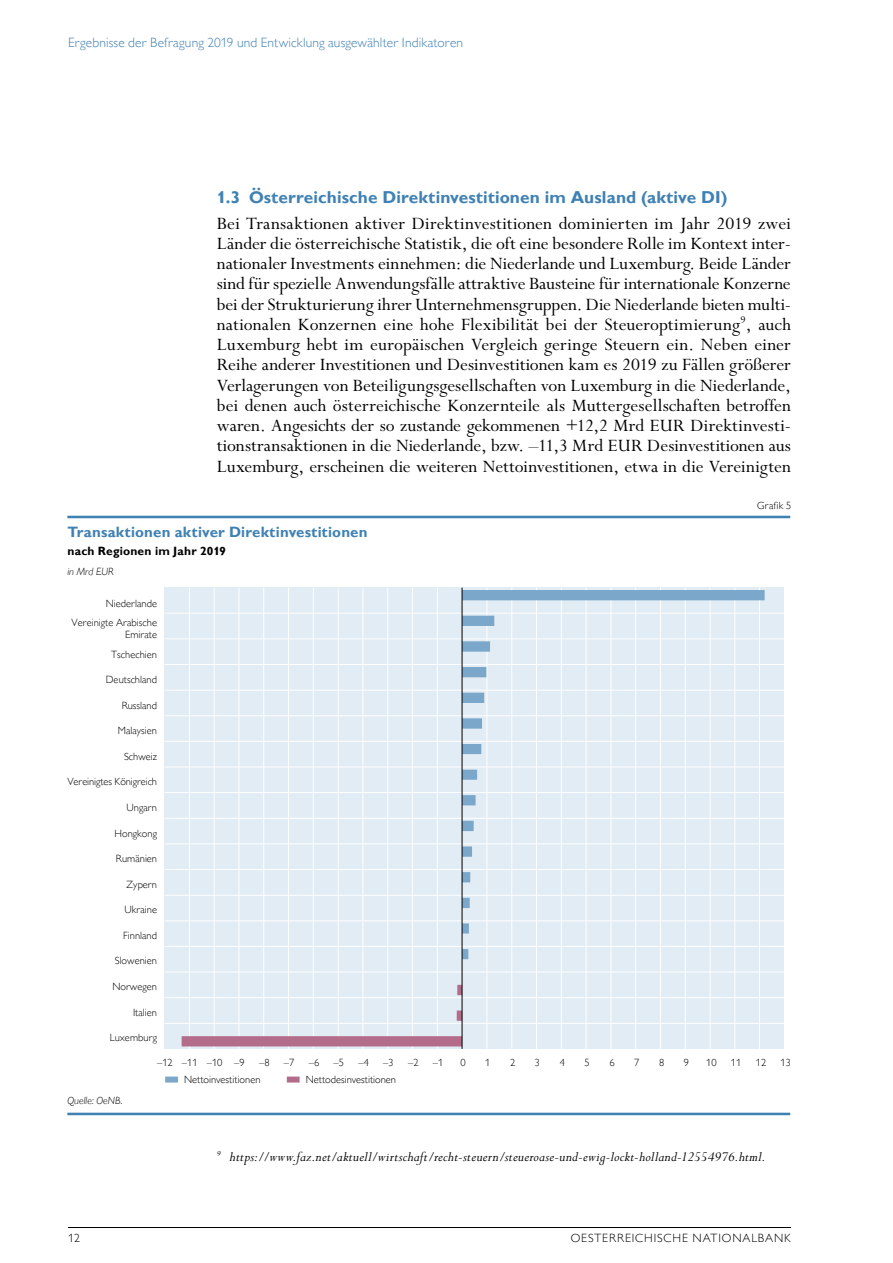
<style>
.page{position:relative;width:893px;height:1263px;background:#fff}
.page>*{position:absolute;margin:0;border:0;box-sizing:border-box;transform-origin:0 0}
.t1{font:19.5px/20.2px "Perpetua Std";letter-spacing:-.005em;color:#000;text-align:justify}
.t2{font:700 17.25px "Gill Sans MT Pro";letter-spacing:.005em;color:#4081b3}
.t3{font:italic 15px "Perpetua Std";letter-spacing:.015em;color:#000}
.t4{font:700 15px "Gill Sans MT Pro";letter-spacing:.01em;color:#4081b3}
.t5{font:300 13.5px "Gill Sans MT Pro";letter-spacing:.01em;color:#4081b3}
.t6{font:300 12px "Gill Sans MT Pro";letter-spacing:.075em;color:#000}
.t7{font:700 12px "Gill Sans MT Pro";letter-spacing:.015em;color:#000}
.t8{font:300 10.5px/12px "Gill Sans MT Pro";color:#000;text-align:right}
.t9{font:italic 300 10.5px "Gill Sans MT Pro";letter-spacing:.01em;color:#000}
</style>
<div class="page">
<hr style="left:68px;top:1227px;width:723px;height:1px;background:#000">
<hr style="left:67px;top:516px;width:723px;height:2px;background:#4081b3">
<hr style="left:67px;top:1113px;width:723px;height:2px;background:#4081b3">
<div style="left:165px;top:1076px;width:13px;height:6px;background:#7aa7ca"></div>
<div style="left:287px;top:1076px;width:13px;height:6px;background:#b36c89"></div>
<div style="left:165px;top:588px;width:619px;height:461px;background:#e2ecf4"></div>
<hr style="left:189px;top:588px;width:1px;height:461px;background:#fff">
<hr style="left:214px;top:588px;width:1px;height:461px;background:#fff">
<hr style="left:239px;top:588px;width:1px;height:461px;background:#fff">
<hr style="left:263px;top:588px;width:1px;height:461px;background:#fff">
<hr style="left:288px;top:588px;width:1px;height:461px;background:#fff">
<hr style="left:313px;top:588px;width:1px;height:461px;background:#fff">
<hr style="left:338px;top:588px;width:1px;height:461px;background:#fff">
<hr style="left:362px;top:588px;width:1px;height:461px;background:#fff">
<hr style="left:387px;top:588px;width:1px;height:461px;background:#fff">
<hr style="left:412px;top:588px;width:1px;height:461px;background:#fff">
<hr style="left:437px;top:588px;width:1px;height:461px;background:#fff">
<hr style="left:486px;top:588px;width:1px;height:461px;background:#fff">
<hr style="left:511px;top:588px;width:1px;height:461px;background:#fff">
<hr style="left:536px;top:588px;width:1px;height:461px;background:#fff">
<hr style="left:561px;top:588px;width:1px;height:461px;background:#fff">
<hr style="left:586px;top:588px;width:1px;height:461px;background:#fff">
<hr style="left:610px;top:588px;width:1px;height:461px;background:#fff">
<hr style="left:635px;top:588px;width:1px;height:461px;background:#fff">
<hr style="left:660px;top:588px;width:1px;height:461px;background:#fff">
<hr style="left:685px;top:588px;width:1px;height:461px;background:#fff">
<hr style="left:710px;top:588px;width:1px;height:461px;background:#fff">
<hr style="left:734px;top:588px;width:1px;height:461px;background:#fff">
<hr style="left:759px;top:588px;width:1px;height:461px;background:#fff">
<hr style="left:165px;top:613px;width:619px;height:1px;background:#fff">
<hr style="left:165px;top:638px;width:619px;height:1px;background:#fff">
<hr style="left:165px;top:664px;width:619px;height:1px;background:#fff">
<hr style="left:165px;top:690px;width:619px;height:1px;background:#fff">
<hr style="left:165px;top:715px;width:619px;height:1px;background:#fff">
<hr style="left:165px;top:741px;width:619px;height:1px;background:#fff">
<hr style="left:165px;top:766px;width:619px;height:1px;background:#fff">
<hr style="left:165px;top:792px;width:619px;height:1px;background:#fff">
<hr style="left:165px;top:818px;width:619px;height:1px;background:#fff">
<hr style="left:165px;top:843px;width:619px;height:1px;background:#fff">
<hr style="left:165px;top:869px;width:619px;height:1px;background:#fff">
<hr style="left:165px;top:895px;width:619px;height:1px;background:#fff">
<hr style="left:165px;top:920px;width:619px;height:1px;background:#fff">
<hr style="left:165px;top:946px;width:619px;height:1px;background:#fff">
<hr style="left:165px;top:971px;width:619px;height:1px;background:#fff">
<hr style="left:165px;top:997px;width:619px;height:1px;background:#fff">
<hr style="left:165px;top:1023px;width:619px;height:1px;background:#fff">
<svg style="left:182px;top:985px;width:280px;height:61px"></svg>
<svg style="left:463px;top:590px;width:302px;height:369px"></svg>
<hr style="left:462px;top:588px;width:1px;height:461px;background:#000">
<p class="t5" style="left:68px;top:35px;width:397px">Ergebnisse der Befragung 2019 und Entwicklung ausgewählter Indikatoren</p>
<p class="t2" style="left:217px;top:186px;width:512px">1.3 Österreichische Direktinvestitionen im Ausland (aktive DI)</p>
<p class="t1" style="left:217px;top:214px;width:576px">Bei Transaktionen aktiver Direktinvestitionen dominierten im Jahr 2019 zwei Länder die österreichische Statistik, die oft eine besondere Rolle im Kontext inter&shy;nationaler Investments einnehmen: die Niederlande und Luxemburg. Beide Länder sind für spezielle Anwendungsfälle attraktive Bausteine für internationale Konzerne bei der Strukturierung ihrer Unternehmensgruppen. Die Niederlande bieten multi&shy;nationalen Konzernen eine hohe Flexibilität bei der Steueroptimierung<sup>9</sup>, auch Luxemburg hebt im europäischen Vergleich geringe Steuern ein. Neben einer Reihe anderer Investitionen und Desinvestitionen kam es 2019 zu Fällen größerer Verlagerungen von Beteiligungsgesellschaften von Luxemburg in die Niederlande, bei denen auch österreichische Konzernteile als Muttergesellschaften betroffen waren. Angesichts der so zustande gekommenen +12,2 Mrd EUR Direktinvesti&shy;tionstransaktionen in die Niederlande, bzw. –11,3 Mrd EUR Desinvestitionen aus Luxemburg, erscheinen die weiteren Nettoinvestitionen, etwa in die Vereinigten</p>
<p class="t4" style="left:67px;top:523px;width:302px">Transaktionen aktiver Direktinvestitionen</p>
<p class="t7" style="left:67px;top:544px;width:160px">nach Regionen im Jahr 2019</p>
<p class="t9" style="left:67px;top:566px;width:48px">in Mrd EUR</p>
<p class="t8" style="left:106px;top:597px;width:53px">Niederlande</p>
<p class="t8" style="left:71px;top:616px;width:87px">Vereinigte Arabische<br>Emirate</p>
<p class="t8" style="left:111px;top:648px;width:47px">Tschechien</p>
<p class="t8" style="left:106px;top:673px;width:53px">Deutschland</p>
<p class="t8" style="left:122px;top:699px;width:37px">Russland</p>
<p class="t8" style="left:118px;top:725px;width:41px">Malaysien</p>
<p class="t8" style="left:124px;top:750px;width:35px">Schweiz</p>
<p class="t8" style="left:67px;top:776px;width:91px">Vereinigtes Königreich</p>
<p class="t8" style="left:127px;top:801px;width:32px">Ungarn</p>
<p class="t8" style="left:114px;top:827px;width:44px">Hongkong</p>
<p class="t8" style="left:116px;top:852px;width:43px">Rumänien</p>
<p class="t8" style="left:127px;top:878px;width:32px">Zypern</p>
<p class="t8" style="left:125px;top:904px;width:34px">Ukraine</p>
<p class="t8" style="left:123px;top:929px;width:35px">Finnland</p>
<p class="t8" style="left:115px;top:955px;width:44px">Slowenien</p>
<p class="t8" style="left:112px;top:980px;width:46px">Norwegen</p>
<p class="t8" style="left:133px;top:1006px;width:26px">Italien</p>
<p class="t8" style="left:110px;top:1031px;width:49px">Luxemburg</p>
<p class="t8" style="left:757px;top:499px;width:36px">Grafik 5</p>
<p class="t8" style="left:157px;top:1056px;width:89px">–12 –11 –10 –9</p>
<p class="t8" style="left:259px;top:1056px;width:12px">–8</p>
<p class="t8" style="left:284px;top:1056px;width:12px">–7</p>
<p class="t8" style="left:309px;top:1056px;width:12px">–6</p>
<p class="t8" style="left:334px;top:1056px;width:12px">–5</p>
<p class="t8" style="left:358px;top:1056px;width:12px">–4</p>
<p class="t8" style="left:383px;top:1056px;width:12px">–3</p>
<p class="t8" style="left:408px;top:1056px;width:12px">–2</p>
<p class="t8" style="left:433px;top:1056px;width:12px">–1</p>
<p class="t8" style="left:460px;top:1056px;width:7px">0</p>
<p class="t8" style="left:485px;top:1056px;width:7px">1</p>
<p class="t8" style="left:510px;top:1056px;width:7px">2</p>
<p class="t8" style="left:535px;top:1056px;width:7px">3</p>
<p class="t8" style="left:560px;top:1056px;width:7px">4</p>
<p class="t8" style="left:584px;top:1056px;width:7px">5</p>
<p class="t8" style="left:609px;top:1056px;width:7px">6</p>
<p class="t8" style="left:634px;top:1056px;width:7px">7</p>
<p class="t8" style="left:659px;top:1056px;width:7px">8</p>
<p class="t8" style="left:684px;top:1056px;width:7px">9</p>
<p class="t8" style="left:706px;top:1056px;width:12px">10</p>
<p class="t8" style="left:731px;top:1056px;width:12px">11</p>
<p class="t8" style="left:756px;top:1056px;width:12px">12</p>
<p class="t8" style="left:781px;top:1056px;width:12px">13</p>
<p class="t9" style="left:67px;top:1094px;width:57px">Quelle: OeNB.</p>
<p class="t8" style="left:184px;top:1073px;width:78px">Nettoinvestitionen</p>
<p class="t8" style="left:306px;top:1073px;width:92px">Nettodesinvestitionen</p>
<p class="t3" style="left:217px;top:1149px;width:550px"><sup>9</sup> https://www.faz.net/aktuell/wirtschaft/recht-steuern/steueroase-und-ewig-lockt-holland-12554976.html.</p>
<p class="t6" style="left:68px;top:1231px;width:14px">12</p>
<p class="t6" style="left:571px;top:1231px;width:222px">OESTERREICHISCHE NATIONALBANK</p>
</div>
